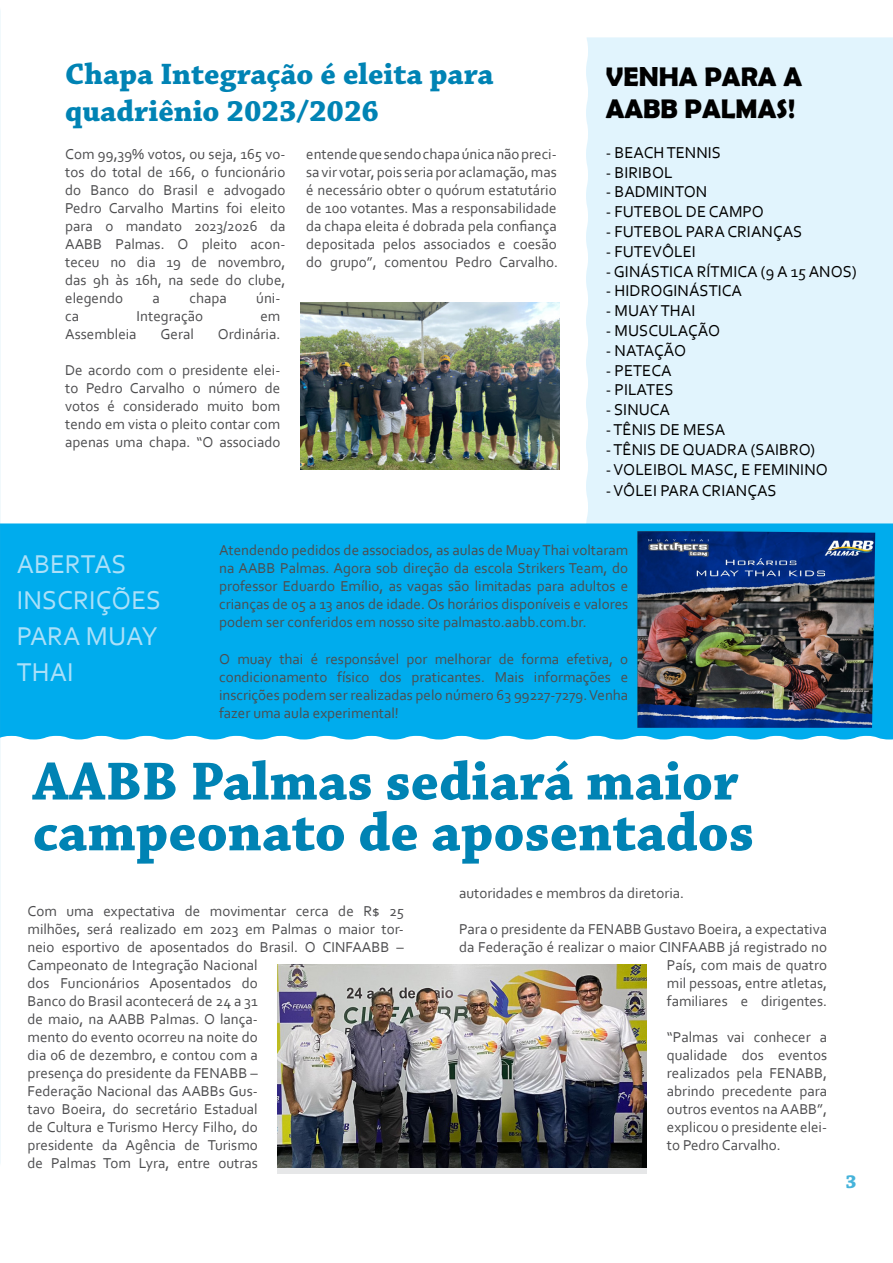
<style>
.page{position:relative;width:893px;height:1263px;background:#fff}
.page>*{position:absolute;margin:0;border:0;box-sizing:border-box;transform-origin:0 0}
.t1{font:700 56.4px/50.8px "Chaparral Pro";color:#0083b4}
.t2{font:700 31.05px/37.2px "Chaparral Pro";color:#0083b4}
.t3{font:27px/36px "Corbel";color:#abe0f9}
.t4{font:700 27px/32.4px "Berlin Sans FB Demi";color:#000}
.t5{font:700 19.8px "Chaparral Pro";color:#46b3da}
.t6{font:16.5px "Corbel";color:#000}
.t7{font:15px/18px "Corbel";color:#4d4d4f;text-align:justify}
</style>
<div class="page">
<div style="left:586px;top:37px;width:307px;height:486px;background:#e1f4fd"></div>
<div style="left:1px;top:523px;width:892px;height:216px;background:#00aced"></div>
<img style="left:300px;top:302px;width:259px;height:168px">
<div style="left:278px;top:964px;width:369px;height:210px;background:linear-gradient(to right,#e6e7e8,#e6e7e8)"></div>
<img style="left:278px;top:964px;width:369px;height:203px">
<img style="left:637px;top:531px;width:238px;height:197px">
<hr style="left:0;top:6px;width:1px;height:1161px;background:#46b3da;opacity:.4">
<h2 class="t2" style="left:65px;top:56px;width:430px">Chapa Integração é eleita para quadriênio 2023/2026</h2>
<p class="t7" style="left:65px;top:145px;width:222px">Com 99,39% votos, ou seja, 165 vo&shy;tos do total de 166, o funcionário do Banco do Brasil e advogado Pedro Carvalho Martins foi eleito para o mandato 2023/2026 da AABB Palmas. O pleito acon&shy;teceu no dia 19 de novembro, das 9h às 16h, na sede do clube, elegendo</p>
<p class="t7" style="left:153px;top:289px;width:9px">a</p>
<p class="t7" style="left:189px;top:289px;width:39px">chapa</p>
<p class="t7" style="left:256px;top:289px;width:26px">úni-</p>
<p class="t7" style="left:65px;top:307px;width:15px">ca</p>
<p class="t7" style="left:137px;top:307px;width:68px">Integração</p>
<p class="t7" style="left:260px;top:307px;width:21px">em</p>
<p class="t7" style="left:65px;top:325px;width:73px">Assembleia</p>
<p class="t7" style="left:161px;top:325px;width:35px">Geral</p>
<p class="t7" style="left:218px;top:325px;width:64px">Ordinária.</p>
<p class="t7" style="left:65px;top:361px;width:217px">De acordo com o presidente elei&shy;to Pedro Carvalho o número de votos é considerado muito bom tendo em vista o pleito contar com apenas uma chapa. “O associado</p>
<p class="t7" style="left:306px;top:145px;width:253px">entende que sendo chapa única não preci&shy;sa vir votar, pois seria por aclamação, mas é necessário obter o quórum estatutário de 100 votantes. Mas a responsabilidade da chapa eleita é dobrada pela confiança depositada pelos associados e coesão do grupo”, comentou Pedro Carvalho.</p>
<h3 class="t4" style="left:606px;top:60px;width:198px">VENHA PARA A<br>AABB PALMAS!</h3>
<p class="t6" style="left:606px;top:142px;width:117px">- BEACH TENNIS</p>
<p class="t6" style="left:606px;top:162px;width:68px">- BIRIBOL</p>
<p class="t6" style="left:606px;top:182px;width:103px">- BADMINTON</p>
<p class="t6" style="left:606px;top:201px;width:160px">- FUTEBOL DE CAMPO</p>
<p class="t6" style="left:606px;top:221px;width:198px">- FUTEBOL PARA CRIANÇAS</p>
<p class="t6" style="left:606px;top:241px;width:92px">- FUTEVÔLEI</p>
<p class="t6" style="left:606px;top:261px;width:252px">- GINÁSTICA RÍTMICA (9 A 15 ANOS)</p>
<p class="t6" style="left:606px;top:281px;width:138px">- HIDROGINÁSTICA</p>
<p class="t6" style="left:606px;top:300px;width:91px">- MUAY THAI</p>
<p class="t6" style="left:606px;top:320px;width:116px">- MUSCULAÇÃO</p>
<p class="t6" style="left:606px;top:340px;width:82px">- NATAÇÃO</p>
<p class="t6" style="left:606px;top:360px;width:67px">- PETECA</p>
<p class="t6" style="left:606px;top:380px;width:69px">- PILATES</p>
<p class="t6" style="left:606px;top:399px;width:66px">- SINUCA</p>
<p class="t6" style="left:606px;top:419px;width:121px">- TÊNIS DE MESA</p>
<p class="t6" style="left:606px;top:439px;width:211px">- TÊNIS DE QUADRA (SAIBRO)</p>
<p class="t6" style="left:606px;top:459px;width:224px">- VOLEIBOL MASC, E FEMININO</p>
<p class="t6" style="left:606px;top:480px;width:172px">- VÔLEI PARA CRIANÇAS</p>
<h3 class="t3" style="left:17px;top:546px;width:146px">ABERTAS<br>INSCRIÇÕES<br>PARA MUAY<br>THAI</h3>
<p class="t7" style="left:219px;top:541px;width:411px">Atendendo pedidos de associados, as aulas de Muay Thai voltaram na AABB Palmas. Agora sob direção da escola Strikers Team, do professor Eduardo Emílio, as vagas são limitadas para adultos e crianças de 05 a 13 anos de idade. Os horários disponíveis e valores podem ser conferidos em nosso site palmasto.aabb.com.br.</p>
<p class="t7" style="left:219px;top:649px;width:411px">O muay thai é responsável por melhorar de forma efetiva, o condicionamento físico dos praticantes. Mais informações e inscrições podem ser realizadas pelo número 63 99227-7279. Venha fazer uma aula experimental!</p>
<h1 class="t1" style="left:33px;top:758px;width:723px">AABB Palmas sediará maior campeonato de aposentados</h1>
<p class="t7" style="left:459px;top:883px;width:227px">autoridades e membros da diretoria.</p>
<p class="t7" style="left:459px;top:919px;width:369px;text-align:right">Para o presidente da FENABB Gustavo Boeira, a expectativa da Federação é realizar o maior CINFAABB já registrado no País, com mais de quatro<br>mil pessoas, entre atletas,<br>familiares e dirigentes.</p>
<p class="t7" style="left:667px;top:1027px;width:162px">“Palmas vai conhecer a qualidade dos eventos realizados pela FENABB, abrindo precedente para outros eventos na AABB”, explicou o presidente elei&shy;to Pedro Carvalho.</p>
<p class="t7" style="left:28px;top:901px;width:378px;text-align:left">Com uma expectativa de movimentar cerca de R$ 25 milhões, será realizado em 2023 em Palmas o maior tor&shy;neio esportivo de aposentados do Brasil. O CINFAABB – Campeonato de Integração Nacional<br>dos Funcionários Aposentados do<br>Banco do Brasil acontecerá de 24 a 31<br>de maio, na AABB Palmas. O lança-<br>mento do evento ocorreu na noite do<br>dia 06 de dezembro, e contou com a<br>presença do presidente da FENABB –<br>Federação Nacional das AABBs Gus-<br>tavo Boeira, do secretário Estadual<br>de Cultura e Turismo Hercy Filho, do<br>presidente da Agência de Turismo<br>de Palmas Tom Lyra, entre outras</p>
<h3 class="t5" style="left:845px;top:1170px;width:13px">3</h3>
</div>
